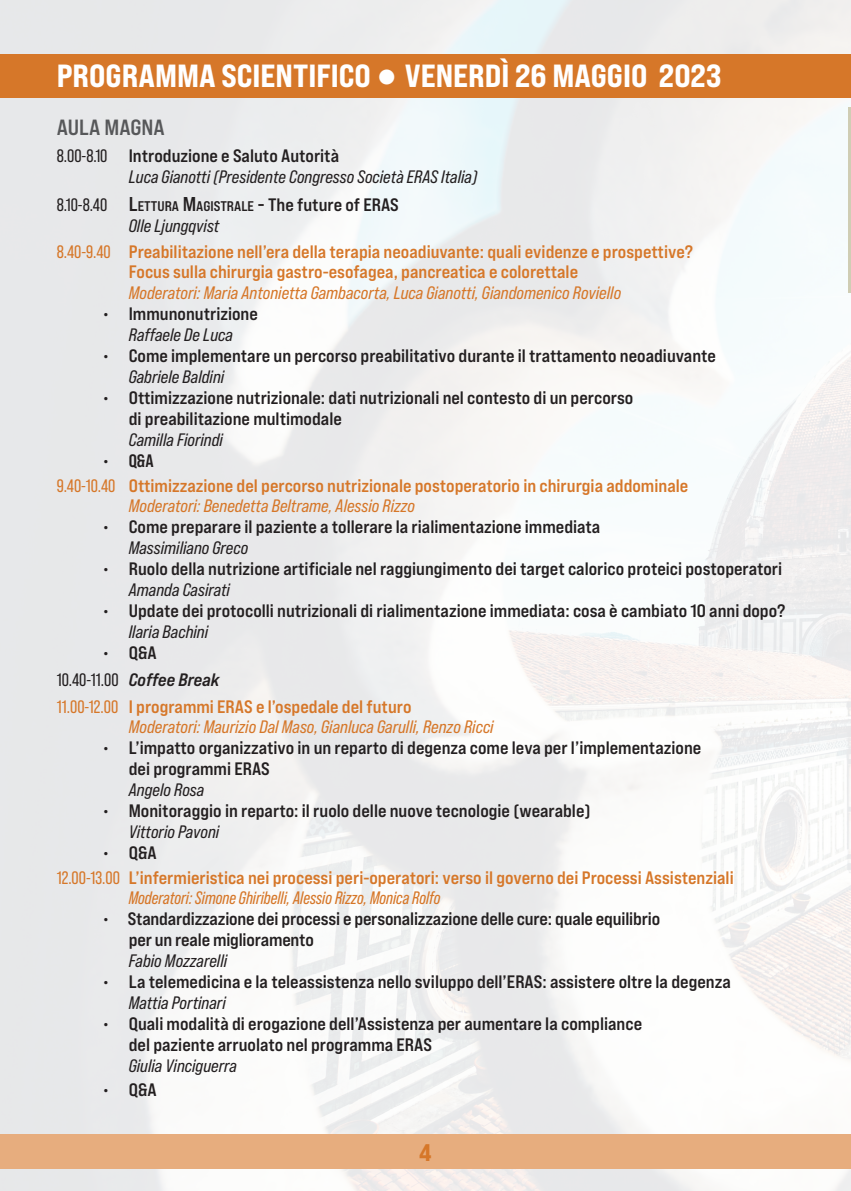
<style>
.page{position:relative;width:851px;height:1191px;background:#fff}
.page>*{position:absolute;margin:0;border:0;box-sizing:border-box;transform-origin:0 0}
.t1{font:32px "Bebas Neue Pro Exp Eb";color:#fff}
.t2{font:24px "Bebas Neue Pro Exp Eb";color:#d67729}
.t3{font:22px "Bebas Neue Pro Exp Bd";color:#57585a}
.t4{font:18px/21px "Bebas Neue Pro Exp Bd";color:#231f20}
.t5{font:18px "Bebas Neue Pro Exp Bd";color:#d67729}
.t6{font:18px "Bebas Neue Pro Sm E It";color:#d67729}
.t7{font:18px "Bebas Neue Pro Sm E It";color:#231f20}
.t8{font:italic 18px "Bebas Neue Pro";color:#d67729}
.t9{font:18px "Bebas Neue Pro";color:#231f20}
.t10{font:18px "Bebas Neue Pro Sm E Bd";color:#231f20}
.t11{font:14px "Bebas Neue Pro Exp Bd";color:#231f20}
.s1{font-family:"Fira Sans";font-weight:500}
.s2{font-family:"Bebas Neue Pro"}
.s3{font-family:"Bebas Neue Pro";font-size:18px}
.s4{font-size:20px}
.s5{font-size:18px}
.s6{font-family:"Bebas Neue Pro Sm E Bd"}
.s7{font-family:"Bebas Neue Pro Sm E It"}
.s8{font-family:"Bebas Neue Pro Exp Bd It"}
</style>
<div class="page">
<img style="left:0;top:0;width:850px;height:1191px">
<hr style="left:850px;top:1085px;width:1px;height:42px;background:#cfcdb4">
<div style="left:0;top:1134px;width:850px;height:34px;background:#e7ad7e"></div>
<div style="left:0;top:54px;width:850px;height:43px;background:#d67729"></div>
<hr style="left:848px;top:107px;width:2px;height:185px;background:#cfcdb4">
<p class="t1" style="left:57px;top:56px;width:666px">PROGRAMMA SCIENTIFICO <span class="s1">⦁</span> VENERDÌ 26 MAGGIO 2023</p>
<p class="t3" style="left:57px;top:114px;width:110px">AULA MAGNA</p>
<p class="t4" style="left:57px;top:145px;width:284px"><span class="s2">8.00-8.10</span> Introduzione e Saluto Autorità</p>
<p class="t7" style="left:129px;top:166px;width:350px">Luca Gianotti (Presidente Congresso Società ERAS Italia)</p>
<p class="t11" style="left:57px;top:197px;width:343px"><span class="s3">8.10-8.40</span> <span class="s4">L</span>ETTURA <span class="s4">M</span>AGISTRALE <span class="s4">-</span> <span class="s5">The future of ERAS</span></p>
<p class="t7" style="left:129px;top:215px;width:92px">Olle Ljungqvist</p>
<p class="t5" style="left:57px;top:241px;width:638px"><span class="s2">8.40-9.40</span> Preabilitazione nell’era della terapia neoadiuvante: quali evidenze e prospettive?</p>
<p class="t5" style="left:129px;top:261px;width:451px">Focus sulla chirurgia gastro-esofagea, pancreatica e colorettale</p>
<p class="t6" style="left:129px;top:282px;width:494px">Moderatori: Maria Antonietta Gambacorta, Luca Gianotti, Giandomenico Roviello</p>
<p class="t4" style="left:103px;top:302px;width:156px;text-align:center"><span class="s6">•</span> Immunonutrizione<br><span class="s7">Raffaele De Luca</span></p>
<p class="t4" style="left:129px;top:344px;width:588px;text-indent:-26px"><span class="s6">•</span> Come implementare un percorso preabilitativo durante il trattamento neoadiuvante<br><span class="s7">Gabriele Baldini</span></p>
<p class="t4" style="left:129px;top:386px;width:506px;text-indent:-26px"><span class="s6">•</span> Ottimizzazione nutrizionale: dati nutrizionali nel contesto di un percorso di preabilitazione multimodale<br><span class="s7">Camilla Fiorindi</span></p>
<p class="t10" style="left:103px;top:449px;width:52px">• Q&amp;A</p>
<p class="t5" style="left:57px;top:475px;width:633px"><span class="s2">9.40-10.40</span> Ottimizzazione del percorso nutrizionale postoperatorio in chirurgia addominale</p>
<p class="t6" style="left:129px;top:495px;width:288px">Moderatori: Benedetta Beltrame, Alessio Rizzo</p>
<p class="t4" style="left:129px;top:516px;width:473px;text-indent:-26px"><span class="s6">•</span> Come preparare il paziente a tollerare la rialimentazione immediata<br><span class="s7">Massimiliano Greco</span></p>
<p class="t4" style="left:129px;top:558px;width:655px;text-indent:-26px"><span class="s6">•</span> Ruolo della nutrizione artificiale nel raggiungimento dei target calorico proteici postoperatori<br><span class="s7">Amanda Casirati</span></p>
<p class="t4" style="left:129px;top:600px;width:658px;text-indent:-26px"><span class="s6">•</span> Update dei protocolli nutrizionali di rialimentazione immediata: cosa è cambiato 10 anni dopo?<br><span class="s7">Ilaria Bachini</span></p>
<p class="t4" style="left:103px;top:642px;width:55px"><span class="s6">•</span> Q&amp;A</p>
<p class="t9" style="left:57px;top:669px;width:164px">10.40-11.00 <span class="s8">Coffee Break</span></p>
<p class="t5" style="left:57px;top:695px;width:356px"><span class="s2">11.00-12.00</span> I programmi ERAS e l’ospedale del futuro</p>
<p class="t6" style="left:129px;top:716px;width:366px">Moderatori: Maurizio Dal Maso, Gianluca Garulli, Renzo Ricci</p>
<p class="t4" style="left:129px;top:736px;width:574px;text-indent:-26px"><span class="s6">•</span> L’impatto organizzativo in un reparto di degenza come leva per l’implementazione dei programmi ERAS<br><span class="s7">Angelo Rosa</span></p>
<p class="t4" style="left:129px;top:799px;width:463px;text-indent:-26px"><span class="s6">•</span> Monitoraggio in reparto: il ruolo delle nuove tecnologie (wearable)<br><span class="s7">Vittorio Pavoni</span></p>
<p class="t4" style="left:103px;top:841px;width:55px"><span class="s6">•</span> Q&amp;A</p>
<p class="t5" style="left:57px;top:867px;width:678px"><span class="s2">12.00-13.00</span> L’infermieristica nei processi peri-operatori: verso il governo dei Processi Assistenziali</p>
<p class="t8" style="left:129px;top:888px;width:313px">Moderatori: Simone Ghiribelli, Alessio Rizzo, Monica Rolfo</p>
<p class="t4" style="left:129px;top:908px;width:533px;text-indent:-26px"><span class="s6">•</span> Standardizzazione dei processi e personalizzazione delle cure: quale equilibrio per un reale miglioramento<br><span class="s7">Fabio Mozzarelli</span></p>
<p class="t4" style="left:129px;top:971px;width:603px;text-indent:-26px"><span class="s6">•</span> La telemedicina e la teleassistenza nello sviluppo dell’ERAS: assistere oltre la degenza<br><span class="s7">Mattia Portinari</span></p>
<p class="t4" style="left:129px;top:1013px;width:515px;text-indent:-26px"><span class="s6">•</span> Quali modalità di erogazione dell’Assistenza per aumentare la compliance del paziente arruolato nel programma ERAS<br><span class="s7">Giulia Vinciguerra</span></p>
<p class="t4" style="left:103px;top:1079px;width:55px"><span class="s6">•</span> Q&amp;A</p>
<p class="t2" style="left:419px;top:1137px;width:14px">4</p>
</div>
